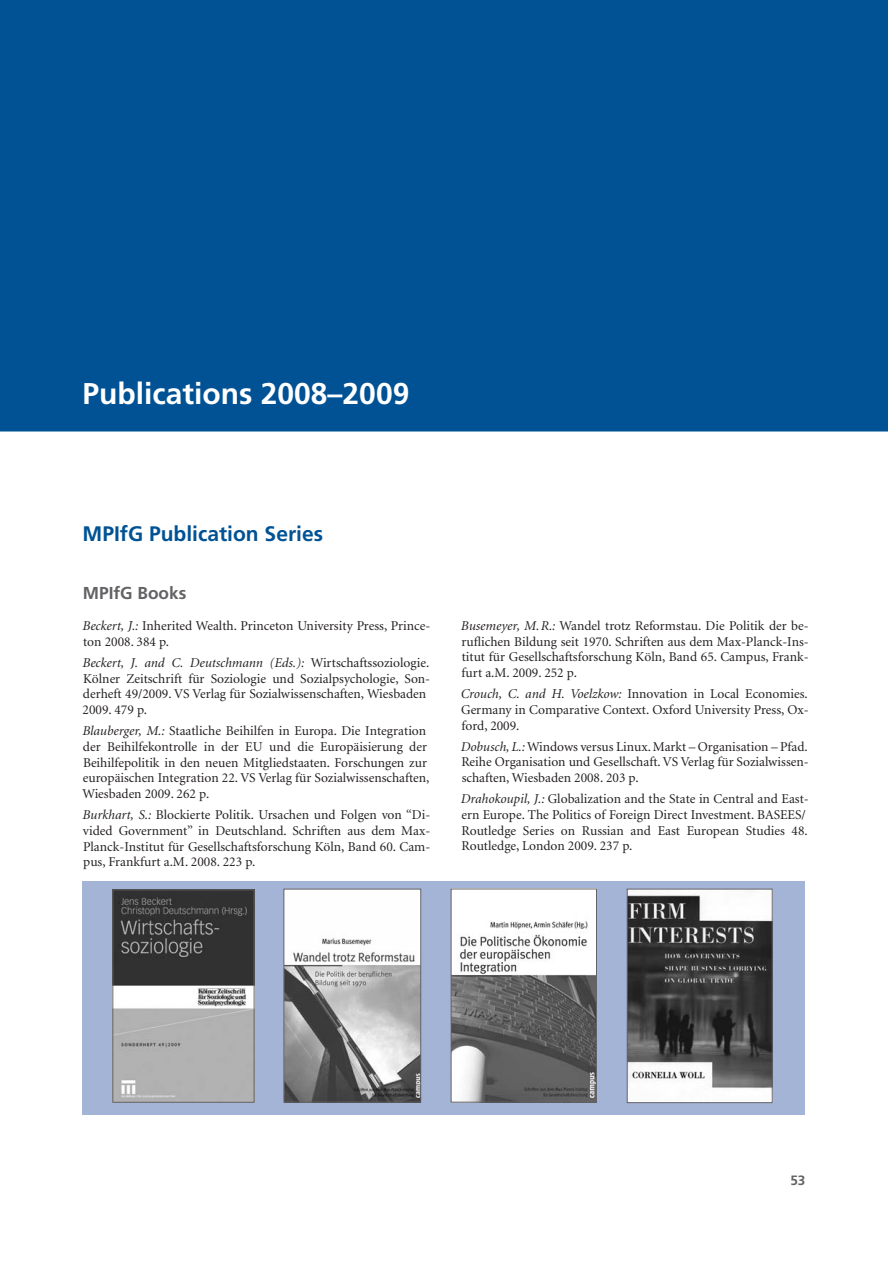
<style>
.page{position:relative;width:888px;height:1275px;background:#fff}
.page>*{position:absolute;margin:0;border:0;box-sizing:border-box;transform-origin:0 0}
.t1{font:700 30px "Frutiger";color:#fff}
.t2{font:700 21px "Frutiger";color:#005294}
.t3{font:700 17.25px "Frutiger";color:#636366}
.t4{font:13.5px/15.8px "Minion";color:#231f20}
.t5{font:700 13.5px "Frutiger";color:#636366}
.s1{font-style:italic}
</style>
<div class="page">
<div style="left:0;top:0;width:888px;height:431px;background:#005294"></div>
<div style="left:83px;top:881px;width:722px;height:233px;background:#a3b4d6"></div>
<img style="left:629px;top:891px;width:142px;height:210px">
<div style="left:627px;top:889px;width:146px;height:214px;border:1px solid #636366"></div>
<img style="left:285px;top:891px;width:134px;height:209px">
<div style="left:283px;top:889px;width:138px;height:213px;border:1px solid #636366"></div>
<img style="left:114px;top:891px;width:138px;height:209px">
<div style="left:112px;top:889px;width:142px;height:213px;border:1px solid #636366"></div>
<img style="left:453px;top:890px;width:142px;height:210px">
<div style="left:451px;top:888px;width:146px;height:214px;border:1px solid #636366"></div>
<h1 class="t1" style="left:83px;top:376px;width:328px">Publications 2008–2009</h1>
<h2 class="t2" style="left:83px;top:521px;width:242px">MPIfG Publication Series</h2>
<p class="t3" style="left:83px;top:582px;width:105px">MPIfG Books</p>
<p class="t4" style="left:82px;top:618px;width:350px"><span class="s1">Beckert, J.:</span> Inherited Wealth. Princeton University Press, Prince&shy;ton 2008. 384 p.</p>
<p class="t4" style="left:82px;top:655px;width:350px"><span class="s1">Beckert, J. and C. Deutschmann (Eds.):</span> Wirtschaftssoziologie.<br>Kölner Zeitschrift für Soziologie und Sozialpsychologie, Son&shy;derheft 49/2009. VS Verlag für Sozialwissenschaften, Wiesbaden 2009. 479 p.</p>
<p class="t4" style="left:82px;top:723px;width:349px"><span class="s1">Blauberger, M.:</span> Staatliche Beihilfen in Europa. Die Integra tion der Beihilfekontrolle in der EU und die Europäisierung der Beihilfepolitik in den neuen Mitgliedstaaten. Forschungen zur europäischen Integration 22. VS Verlag für Sozialwissenschaften, Wiesbaden 2009. 262 p.</p>
<p class="t4" style="left:82px;top:807px;width:350px;text-align:justify"><span class="s1">Burkhart, S.:</span> Blockierte Politik. Ursachen und Folgen von “Di&shy;vided Government” in Deutschland. Schriften aus dem Max-Planck-Institut für Gesellschaftsforschung Köln, Band 60. Cam&shy;pus, Frankfurt a.M. 2008. 223 p.</p>
<p class="t4" style="left:461px;top:618px;width:350px;text-align:justify"><span class="s1">Busemeyer, M. R.:</span> Wandel trotz Reformstau. Die Politik der be&shy;ruflichen Bildung seit 1970. Schriften aus dem Max-Planck-Ins&shy;titut für Gesellschaftsforschung Köln, Band 65. Campus, Frank&shy;furt a.M. 2009. 252 p.</p>
<p class="t4" style="left:460px;top:686px;width:350px;text-align:justify"><span class="s1">Crouch, C. and H. Voelzkow:</span> Innovation in Local Economies.<br>Germany in Comparative Context. Oxford University Press, Ox&shy;ford, 2009.</p>
<p class="t4" style="left:461px;top:739px;width:350px;text-align:justify"><span class="s1">Dobusch, L.:</span> Windows versus Linux. Markt – Organisation – Pfad.<br>Reihe Organisation und Gesellschaft. VS Verlag für Sozialwissen&shy;schaften, Wiesbaden 2008. 203 p.</p>
<p class="t4" style="left:461px;top:791px;width:350px"><span class="s1">Drahokoupil, J.:</span> Globalization and the State in Central and East&shy;ern Europe. The Politics of Foreign Direct Investment. BASEES/ Routledge Series on Russian and East European Studies 48.<br>Routledge, London 2009. 237 p.</p>
<p class="t5" style="left:790px;top:1173px;width:17px">53</p>
</div>
